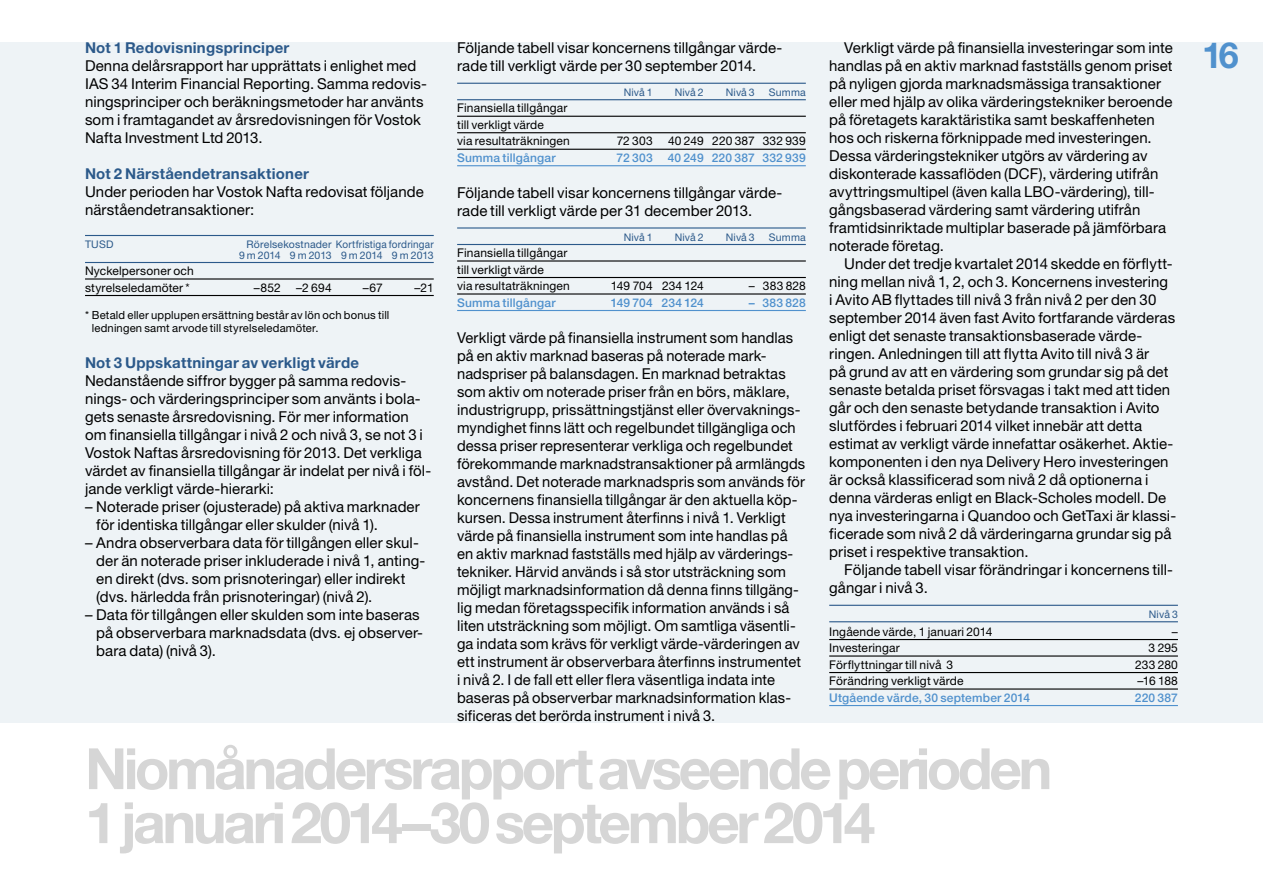
<style>
.page{position:relative;width:1263px;height:893px;background:#fff}
.page>*{position:absolute;margin:0;border:0;box-sizing:border-box;transform-origin:0 0}
.t1{font:700 57px/54px "Helvetica Neue LT Std";letter-spacing:-.06em;color:#d6d6d6}
.t2{font:700 36px "Helvetica Neue LT Std";color:#5091cd}
.t3{font:15px/18px "Helvetica Neue LT Std";letter-spacing:.005em;color:#000}
.t4{font:700 15px "Helvetica Neue LT Std";letter-spacing:.015em;color:#2b598a}
.t5{font:12px/16.5px "Helvetica Neue LT Std";letter-spacing:.01em;color:#000}
.t6{font:500 12px "Helvetica Neue LT Std";letter-spacing:.015em;color:#5091cd}
.t7{font:11.25px/13.5px "Helvetica Neue LT Std";letter-spacing:.015em;color:#000}
.t8{font:10.5px/10.5px "Helvetica Neue LT Std";letter-spacing:.015em;color:#2b598a;text-align:right}
</style>
<div class="page">
<div style="left:0;top:43px;width:1263px;height:680px;background:#eef3f6"></div>
<hr style="left:85px;top:235px;width:349px;height:1px;background:#2b598a">
<hr style="left:85px;top:262px;width:349px;height:1px;background:#2b598a">
<hr style="left:85px;top:278px;width:349px;height:2px;background:#000">
<hr style="left:85px;top:295px;width:349px;height:1px;background:#000">
<hr style="left:457px;top:83px;width:349px;height:1px;background:#2b598a">
<hr style="left:457px;top:99px;width:349px;height:1px;background:#2b598a">
<hr style="left:457px;top:116px;width:349px;height:1px;background:#000">
<hr style="left:457px;top:132px;width:349px;height:1px;background:#000">
<hr style="left:457px;top:149px;width:349px;height:1px;background:#000">
<hr style="left:457px;top:165px;width:349px;height:1px;background:#5091cd">
<hr style="left:457px;top:227px;width:349px;height:2px;background:#2b598a">
<hr style="left:457px;top:244px;width:349px;height:1px;background:#2b598a">
<hr style="left:457px;top:260px;width:349px;height:2px;background:#000">
<hr style="left:457px;top:277px;width:349px;height:1px;background:#000">
<hr style="left:457px;top:293px;width:349px;height:2px;background:#000">
<hr style="left:457px;top:310px;width:349px;height:1px;background:#5091cd">
<hr style="left:829px;top:605px;width:349px;height:1px;background:#2b598a">
<hr style="left:829px;top:621px;width:349px;height:1px;background:#2b598a">
<hr style="left:829px;top:639px;width:349px;height:1px;background:#000">
<hr style="left:829px;top:655px;width:349px;height:2px;background:#000">
<hr style="left:829px;top:672px;width:349px;height:1px;background:#000">
<hr style="left:829px;top:688px;width:349px;height:2px;background:#000">
<hr style="left:829px;top:705px;width:349px;height:1px;background:#5091cd">
<p class="t4" style="left:85px;top:39px;width:206px">Not 1 Redovisningsprinciper</p>
<p class="t3" style="left:85px;top:57px;width:343px">Denna delårsrapport har upprättats i enlighet med IAS 34 Interim Financial Reporting. Samma redovis&shy;ningsprinciper och beräkningsmetoder har använts som i framtagandet av årsredovisningen för Vostok Nafta Investment Ltd 2013.</p>
<p class="t4" style="left:85px;top:165px;width:226px">Not 2 Närståendetransaktioner</p>
<p class="t3" style="left:85px;top:183px;width:340px">Under perioden har Vostok Nafta redovisat följande närståendetransaktioner:</p>
<p class="t8" style="left:85px;top:239px;width:30px">TUSD</p>
<p class="t8" style="left:239px;top:239px;width:196px">Rörelsekostnader Kortfristiga fordringar<br>9 m 2014 9 m 2013 9 m 2014 9 m 2013</p>
<p class="t5" style="left:85px;top:263px;width:110px">Nyckelpersoner och styrelseledamöter *</p>
<p class="t5" style="left:254px;top:279px;width:28px">–852</p>
<p class="t5" style="left:296px;top:279px;width:37px">–2 694</p>
<p class="t5" style="left:363px;top:279px;width:22px">–67</p>
<p class="t5" style="left:414px;top:279px;width:21px">–21</p>
<p class="t7" style="left:92px;top:308px;width:299px;text-indent:-7px">* Betald eller upplupen ersättning består av lön och bonus till ledningen samt arvode till styrelseledamöter.</p>
<p class="t4" style="left:85px;top:354px;width:276px">Not 3 Uppskattningar av verkligt värde</p>
<p class="t3" style="left:85px;top:372px;width:348px">Nedanstående siffror bygger på samma redovis&shy;nings- och värderingsprinciper som använts i bola&shy;gets senaste årsredovisning. För mer information om finansiella tillgångar i nivå 2 och nivå 3, se not 3 i Vostok Naftas årsredovisning för 2013. Det verkliga värdet av finansiella tillgångar är indelat per nivå i föl&shy;jande verkligt värde-hierarki:</p>
<p class="t3" style="left:96px;top:498px;width:325px;text-indent:-11px">– Noterade priser (ojusterade) på aktiva marknader för identiska tillgångar eller skulder (nivå 1).</p>
<p class="t3" style="left:96px;top:534px;width:330px;text-indent:-11px">– Andra observerbara data för tillgången eller skul&shy;der än noterade priser inkluderade i nivå 1, anting&shy;en direkt (dvs. som prisnoteringar) eller indirekt (dvs. härledda från prisnoteringar) (nivå 2).</p>
<p class="t3" style="left:96px;top:606px;width:328px;text-indent:-11px">– Data för tillgången eller skulden som inte baseras på observerbara marknadsdata (dvs. ej observer&shy;bara data) (nivå 3).</p>
<p class="t3" style="left:457px;top:39px;width:327px">Följande tabell visar koncernens tillgångar värde&shy;rade till verkligt värde per 30 september 2014.</p>
<p class="t8" style="left:624px;top:87px;width:31px">Nivå 1</p>
<p class="t8" style="left:675px;top:87px;width:31px">Nivå 2</p>
<p class="t8" style="left:726px;top:87px;width:31px">Nivå 3</p>
<p class="t8" style="left:769px;top:87px;width:38px">Summa</p>
<p class="t5" style="left:457px;top:100px;width:114px">Finansiella tillgångar till verkligt värde<br>via resultaträkningen</p>
<p class="t5" style="left:617px;top:133px;width:38px">72 303</p>
<p class="t5" style="left:668px;top:133px;width:139px">40 249 220 387 332 939</p>
<p class="t6" style="left:457px;top:151px;width:100px">Summa tillgångar</p>
<p class="t6" style="left:616px;top:151px;width:191px">72 303 40 249 220 387 332 939</p>
<p class="t3" style="left:457px;top:183px;width:327px">Följande tabell visar koncernens tillgångar värde&shy;rade till verkligt värde per 31 december 2013.</p>
<p class="t8" style="left:624px;top:232px;width:31px">Nivå 1</p>
<p class="t8" style="left:675px;top:232px;width:31px">Nivå 2</p>
<p class="t8" style="left:726px;top:232px;width:31px">Nivå 3</p>
<p class="t8" style="left:769px;top:232px;width:38px">Summa</p>
<p class="t5" style="left:457px;top:245px;width:114px">Finansiella tillgångar till verkligt värde<br>via resultaträkningen</p>
<p class="t5" style="left:611px;top:278px;width:94px">149 704 234 124</p>
<p class="t5" style="left:749px;top:278px;width:59px">– 383 828</p>
<p class="t6" style="left:457px;top:295px;width:100px">Summa tillgångar</p>
<p class="t6" style="left:611px;top:295px;width:95px">149 704 234 124</p>
<p class="t6" style="left:749px;top:295px;width:59px">– 383 828</p>
<p class="t3" style="left:457px;top:328px;width:350px">Verkligt värde på finansiella instrument som handlas på en aktiv marknad baseras på noterade mark&shy;nadspriser på balansdagen. En marknad betraktas som aktiv om noterade priser från en börs, mäklare, industrigrupp, prissättningstjänst eller övervaknings&shy;myndighet finns lätt och regelbundet tillgängliga och dessa priser representerar verkliga och regelbundet förekommande marknadstransaktioner på armlängds avstånd. Det noterade marknadspris som används för koncernens finansiella tillgångar är den aktuella köp&shy;kursen. Dessa instrument återfinns i nivå 1. Verkligt värde på finansiella instrument som inte handlas på en aktiv marknad fastställs med hjälp av värderings&shy;tekniker. Härvid används i så stor utsträckning som möjligt marknadsinformation då denna finns tillgäng&shy;lig medan företagsspecifik information används i så liten utsträckning som möjligt. Om samtliga väsentli&shy;ga indata som krävs för verkligt värde-värderingen av ett instrument är observerbara återfinns instrumentet i nivå 2. I de fall ett eller flera väsentliga indata inte baseras på observerbar marknadsinformation klas&shy;sificeras det berörda instrument i nivå 3.</p>
<p class="t3" style="left:829px;top:39px;width:345px;text-indent:15px">Verkligt värde på finansiella investeringar som inte handlas på en aktiv marknad fastställs genom priset på nyligen gjorda marknadsmässiga transaktioner eller med hjälp av olika värderingstekniker beroende på företagets karaktäristika samt beskaffenheten hos och riskerna förknippade med investeringen.<br>Dessa värderingstekniker utgörs av värdering av diskonterade kassaflöden (DCF), värdering utifrån avyttringsmultipel (även kalla LBO-värdering), till&shy;gångsbaserad värdering samt värdering utifrån framtidsinriktade multiplar baserade på jämförbara noterade företag.</p>
<p class="t3" style="left:829px;top:255px;width:348px;text-indent:15px">Under det tredje kvartalet 2014 skedde en förflytt&shy;ning mellan nivå 1, 2, och 3. Koncernens investering<br>i Avito AB flyttades till nivå 3 från nivå 2 per den 30 september 2014 även fast Avito fortfarande värderas enligt det senaste transaktionsbaserade värde&shy;ringen. Anledningen till att flytta Avito till nivå 3 är<br>på grund av att en värdering som grundar sig på det senaste betalda priset försvagas i takt med att tiden går och den senaste betydande transaktion i Avito slutfördes i februari 2014 vilket innebär att detta estimat av verkligt värde innefattar osäkerhet. Aktie&shy;komponenten i den nya Delivery Hero investeringen är också klassificerad som nivå 2 då optionerna i denna värderas enligt en Black-Scholes modell. De nya investeringarna i Quandoo och GetTaxi är klassi&shy;ficerade som nivå 2 då värderingarna grundar sig på priset i respektive transaktion.</p>
<p class="t3" style="left:829px;top:561px;width:345px;text-indent:15px">Följande tabell visar förändringar i koncernens till&shy;gångar i nivå 3.</p>
<p class="t8" style="left:1149px;top:609px;width:31px">Nivå 3</p>
<p class="t5" style="left:829px;top:623px;width:165px">Ingående värde, 1 januari 2014</p>
<p class="t5" style="left:1172px;top:623px;width:7px">–</p>
<p class="t5" style="left:829px;top:640px;width:72px">Investeringar</p>
<p class="t5" style="left:1149px;top:640px;width:31px">3 295</p>
<p class="t5" style="left:829px;top:656px;width:125px">Förflyttningar till nivå 3</p>
<p class="t5" style="left:1135px;top:656px;width:44px">233 280</p>
<p class="t5" style="left:829px;top:673px;width:136px">Förändring verkligt värde</p>
<p class="t5" style="left:1137px;top:673px;width:42px">–16 188</p>
<p class="t6" style="left:829px;top:690px;width:202px">Utgående värde, 30 september 2014</p>
<p class="t6" style="left:1135px;top:690px;width:45px">220 387</p>
<h1 class="t1" style="left:85px;top:740px;width:969px">Niomånadersrapport avseende perioden<br>1 januari 2014–30 september 2014</h1>
<h2 class="t2" style="left:1202px;top:33px;width:38px">16</h2>
</div>
